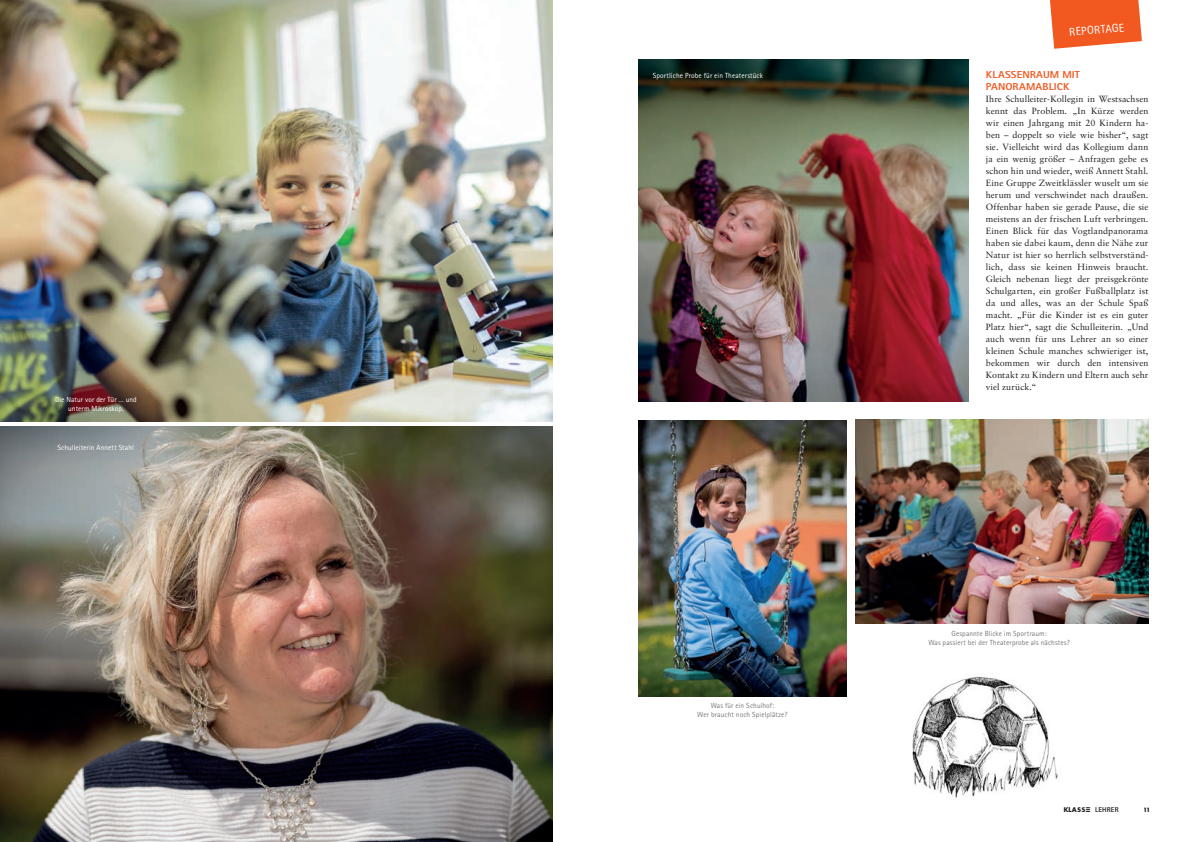
<style>
.page{position:relative;width:1191px;height:842px;background:#fff}
.page>*{position:absolute;margin:0;border:0;box-sizing:border-box;transform-origin:0 0}
.Frage{font:11.5px "Rotis Sans Serif";color:#fff}
.Fließtext{font:800 10.1px "Rotis Sans Serif";letter-spacing:.015em;color:#f15921;scale:1.09 1}
.Fließtext-2{font:9px/12px "Sabon CE";letter-spacing:.01em;color:#231f20;text-align:justify}
.Autor{font:7.4px/8.9px "Rotis Sans Serif";letter-spacing:.01em;color:#76787b;text-align:center}
.Autor-2{font:7.4px/8.9px "Rotis Sans Serif";letter-spacing:.01em;color:#fff;text-align:center}
.t1{font:6.7px "KLASSE Font";color:#231f20}
.t2{font:800 condensed 5.7px "Futura";color:#231f20}
.s1{font-family:"Rotis Sans Serif";font-weight:800;font-size:7px}
</style>
<div class="page">
<img style="left:0;top:0;width:553px;height:421px">
<img style="left:0;top:426px;width:553px;height:416px">
<img style="left:638px;top:60px;width:331px;height:342px">
<img style="left:638px;top:420px;width:209px;height:276px">
<img style="left:855px;top:420px;width:293px;height:204px">
<img style="left:912px;top:676px;width:146px;height:122px">
<svg style="left:1050px;top:0;width:92px;height:49px;background:#f26c3b"></svg>
<p class="Autor-2" style="left:55px;top:395px;width:83px">Die Natur vor der Tür … und unterm Mikroskop.</p>
<p class="Autor-2" style="left:57px;top:443px;width:78px">Schulleiterin Annett Stahl</p>
<p class="Autor-2" style="left:653px;top:71px;width:112px">Sportliche Probe für ein Theaterstück</p>
<p class="Autor" style="left:697px;top:701px;width:92px">Was für ein Schulhof:<br>Wer braucht noch Spielplätze?</p>
<p class="Frage" style="left:1068px;top:25px;width:57px;rotate:-5deg">REPORTAGE</p>
<p class="Fließtext" style="left:986px;top:68px;width:88px">KLASSENRAUM MIT</p>
<p class="Fließtext" style="left:986px;top:80px;width:78px">PANORAMABLICK</p>
<p class="Fließtext-2" style="left:986px;top:93px;width:164px">Ihre Schulleiter-Kollegin in Westsachsen kennt das Problem. „In Kürze werden wir einen Jahrgang mit 20 Kindern ha&shy;ben – doppelt so viele wie bisher“, sagt sie. Vielleicht wird das Kollegium dann ja ein wenig größer – Anfragen gebe es schon hin und wieder, weiß Annett Stahl.<br>Eine Gruppe Zweitklässler wuselt um sie herum und verschwindet nach draußen.<br>Offenbar haben sie gerade Pause, die sie meistens an der frischen Luft verbringen.<br>Einen Blick für das Vogtlandpanorama haben sie dabei kaum, denn die Nähe zur Natur ist hier so herrlich selbstverständ&shy;lich, dass sie keinen Hinweis braucht.<br>Gleich nebenan liegt der preisgekrönte Schulgarten, ein großer Fußballplatz ist da und alles, was an der Schule Spaß macht. „Für die Kinder ist es ein guter Platz hier“, sagt die Schulleiterin. „Und auch wenn für uns Lehrer an so einer kleinen Schule manches schwieriger ist, bekommen wir durch den intensiven Kontakt zu Kindern und Eltern auch sehr viel zurück.“</p>
<p class="Autor" style="left:928px;top:629px;width:143px">Gespannte Blicke im Sportraum:<br>Was passiert bei der Theaterprobe als nächstes?</p>
<p class="t1" style="left:1064px;top:807px;width:56px">KLASSE <span class="s1">LEHRER</span></p>
<p class="t2" style="left:1143px;top:806px;width:8px">11</p>
</div>
